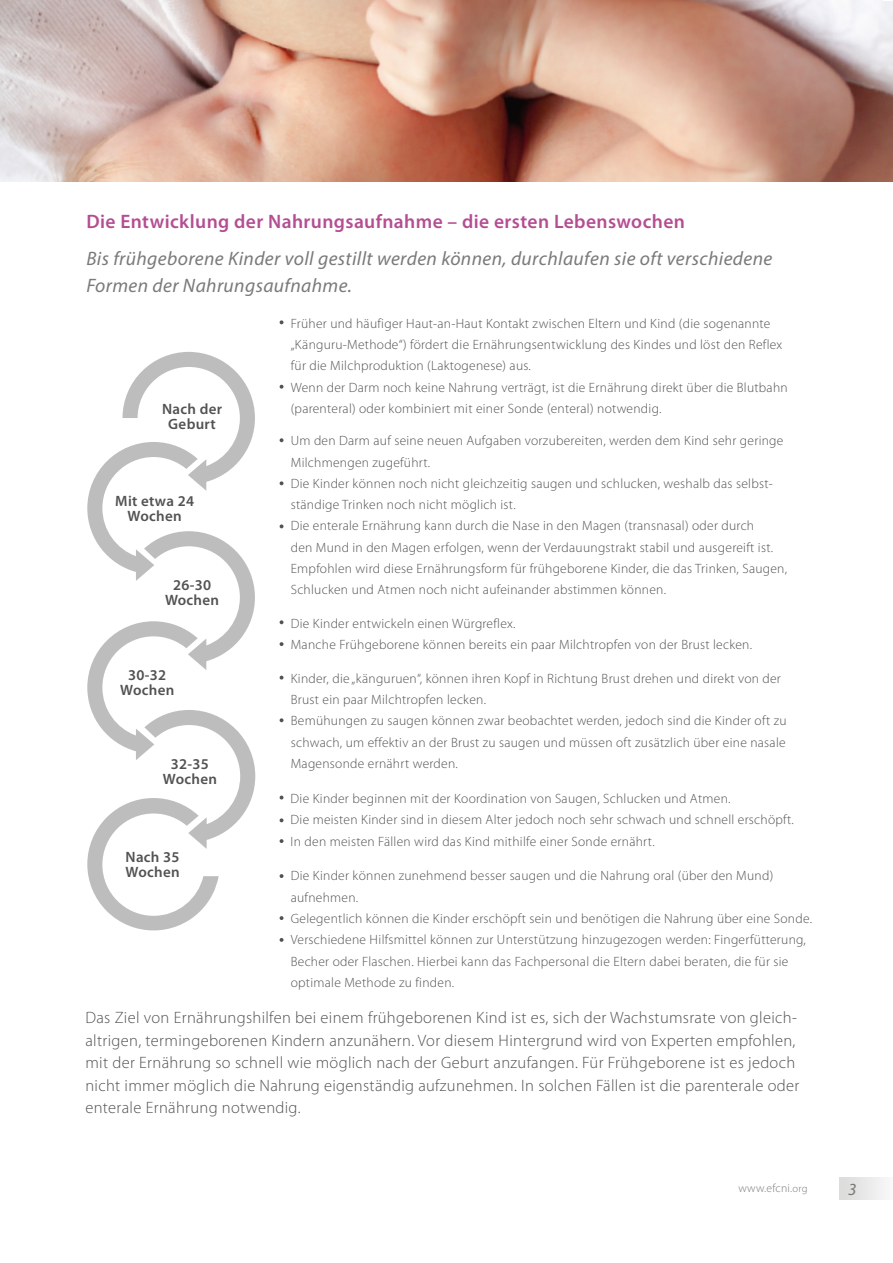
<style>
.page{position:relative;width:893px;height:1263px;background:#fff}
.page>*{position:absolute;margin:0;border:0;box-sizing:border-box;transform-origin:0 0}
.t1{font:italic 19.5px/26.4px "Myriad Pro";letter-spacing:.02em;color:#7a7a79}
.t2{font:600 19.5px "Myriad Pro";letter-spacing:.02em;color:#b44e93}
.t3{font:italic 17.1px "Myriad Pro";color:#7a7a79}
.t4{font:300 16.5px/22.5px "Myriad Pro";letter-spacing:.02em;color:#525251}
.t5{font:600 15px/14.9px "Myriad Pro";letter-spacing:.02em;color:#525251;text-align:center}
.t6{font:300 13.5px/21.3px "Myriad Pro";letter-spacing:.02em;color:#525251}
.t7{font:300 11.7px "Myriad Pro";letter-spacing:.02em;color:#7a7a79}
.s1{font-size:10.65px}
</style>
<div class="page">
<hr style="left:0;top:843px;width:1px;height:129px;background:#525251">
<div style="left:839px;top:1177px;width:54px;height:22px;background:linear-gradient(to right,#dadada,#f8f8f8)"></div>
<img style="left:0;top:0;width:893px;height:182px">
<svg style="left:280px;top:320px;width:3px;height:4px"></svg>
<svg style="left:280px;top:438px;width:3px;height:4px"></svg>
<svg style="left:280px;top:620px;width:3px;height:4px"></svg>
<svg style="left:280px;top:385px;width:3px;height:4px"></svg>
<svg style="left:280px;top:481px;width:3px;height:4px"></svg>
<svg style="left:280px;top:642px;width:3px;height:4px"></svg>
<svg style="left:280px;top:524px;width:3px;height:4px"></svg>
<svg style="left:280px;top:718px;width:3px;height:4px"></svg>
<svg style="left:87px;top:352px;width:168px;height:579px"></svg>
<svg style="left:280px;top:795px;width:3px;height:4px"></svg>
<svg style="left:280px;top:874px;width:3px;height:4px"></svg>
<svg style="left:280px;top:818px;width:3px;height:4px"></svg>
<svg style="left:280px;top:916px;width:3px;height:4px"></svg>
<svg style="left:280px;top:938px;width:3px;height:4px"></svg>
<svg style="left:280px;top:839px;width:3px;height:4px"></svg>
<h1 class="t2" style="left:86px;top:209px;width:600px">Die Entwicklung der Nahrungsaufnahme – die ersten Lebenswochen</h1>
<h1 class="t1" style="left:86px;top:245px;width:688px">Bis frühgeborene Kinder voll gestillt werden können, durchlaufen sie oft verschiedene<br>Formen der Nahrungsaufnahme.</h1>
<p class="t6" style="left:291px;top:313px;width:498px">Früher und häufiger Haut-an-Haut Kontakt zwischen Eltern und Kind (die sogenannte „Känguru-Methode“) fördert die Ernährungsentwicklung des Kindes und löst den Reflex für die Milchproduktion (Laktogenese) aus.<br>Wenn der Darm noch keine Nahrung verträgt, ist die Ernährung direkt über die Blutbahn (parenteral) oder kombiniert mit einer Sonde (enteral) notwendig.</p>
<p class="t6" style="left:291px;top:430px;width:498px">Um den Darm auf seine neuen Aufgaben vorzubereiten, werden dem Kind sehr geringe Milchmengen zugeführt.<br>Die Kinder können noch nicht gleichzeitig saugen und schlucken, weshalb das selbst&shy;ständige Trinken noch nicht möglich ist.<br>Die enterale Ernährung kann durch die Nase in den Magen (transnasal) oder durch<br>den Mund in den Magen erfolgen, wenn der Verdauungstrakt stabil und ausgereift ist.<br>Empfohlen wird diese Ernährungsform für frühgeborene Kinder, die das Trinken, Saugen, Schlucken und Atmen noch nicht aufeinander abstimmen können.</p>
<p class="t6" style="left:291px;top:613px;width:463px">Die Kinder entwickeln einen Würgreflex.<br>Manche Frühgeborene können bereits ein paar Milchtropfen von der Brust lecken.</p>
<p class="t6" style="left:291px;top:668px;width:497px">Kinder, die „känguruen“, können ihren Kopf in Richtung Brust drehen und direkt von der Brust ein paar Milchtropfen lecken.<br>Bemühungen zu saugen können zwar beobachtet werden, jedoch sind die Kinder oft zu schwach, um effektiv an der Brust zu saugen und müssen oft zusätzlich über eine nasale Magensonde ernährt werden.</p>
<p class="t6" style="left:291px;top:788px;width:505px">Die Kinder beginnen mit der Koordination von Saugen, Schlucken und Atmen.<br>Die meisten Kinder sind in diesem Alter jedoch noch sehr schwach und schnell erschöpft.<br>In den meisten Fällen wird das Kind mithilfe einer Sonde ernährt.</p>
<p class="t6" style="left:291px;top:865px;width:523px">Die Kinder können zunehmend besser saugen und die Nahrung oral (über den Mund) aufnehmen.<br>Gelegentlich können die Kinder erschöpft sein und benötigen die Nahrung über eine Sonde.<br>Verschiedene Hilfsmittel können zur Unterstützung hinzugezogen werden: Fingerfütterung, Becher oder Flaschen. Hierbei kann das Fachpersonal die Eltern dabei beraten, die für sie optimale Methode zu finden.</p>
<p class="t4" style="left:85px;top:1006px;width:715px">Das Ziel von Ernährungshilfen bei einem frühgeborenen Kind ist es, sich der Wachstumsrate von gleich&shy;altrigen, termingeborenen Kindern anzunähern. Vor diesem Hintergrund wird von Experten empfohlen, mit der Ernährung so schnell wie möglich nach der Geburt anzufangen. Für Frühgeborene ist es jedoch nicht immer möglich die Nahrung eigenständig aufzunehmen. In solchen Fällen ist die parenterale oder enterale Ernährung notwendig.</p>
<p class="t5" style="left:162px;top:401px;width:62px">Nach der<br>Geburt</p>
<p class="t5" style="left:115px;top:493px;width:80px">Mit etwa 24<br>Wochen</p>
<p class="t5" style="left:165px;top:577px;width:56px">26-30<br>Wochen</p>
<p class="t5" style="left:120px;top:667px;width:56px">30-32<br>Wochen</p>
<p class="t5" style="left:163px;top:756px;width:56px">32-35<br>Wochen</p>
<p class="t5" style="left:126px;top:849px;width:56px;text-align:left">Nach 35<br>Wochen</p>
<p class="t7" style="left:738px;top:1182px;width:71px">www.efcni.<span class="s1">org</span></p>
<p class="t3" style="left:848px;top:1178px;width:10px">3</p>
</div>
